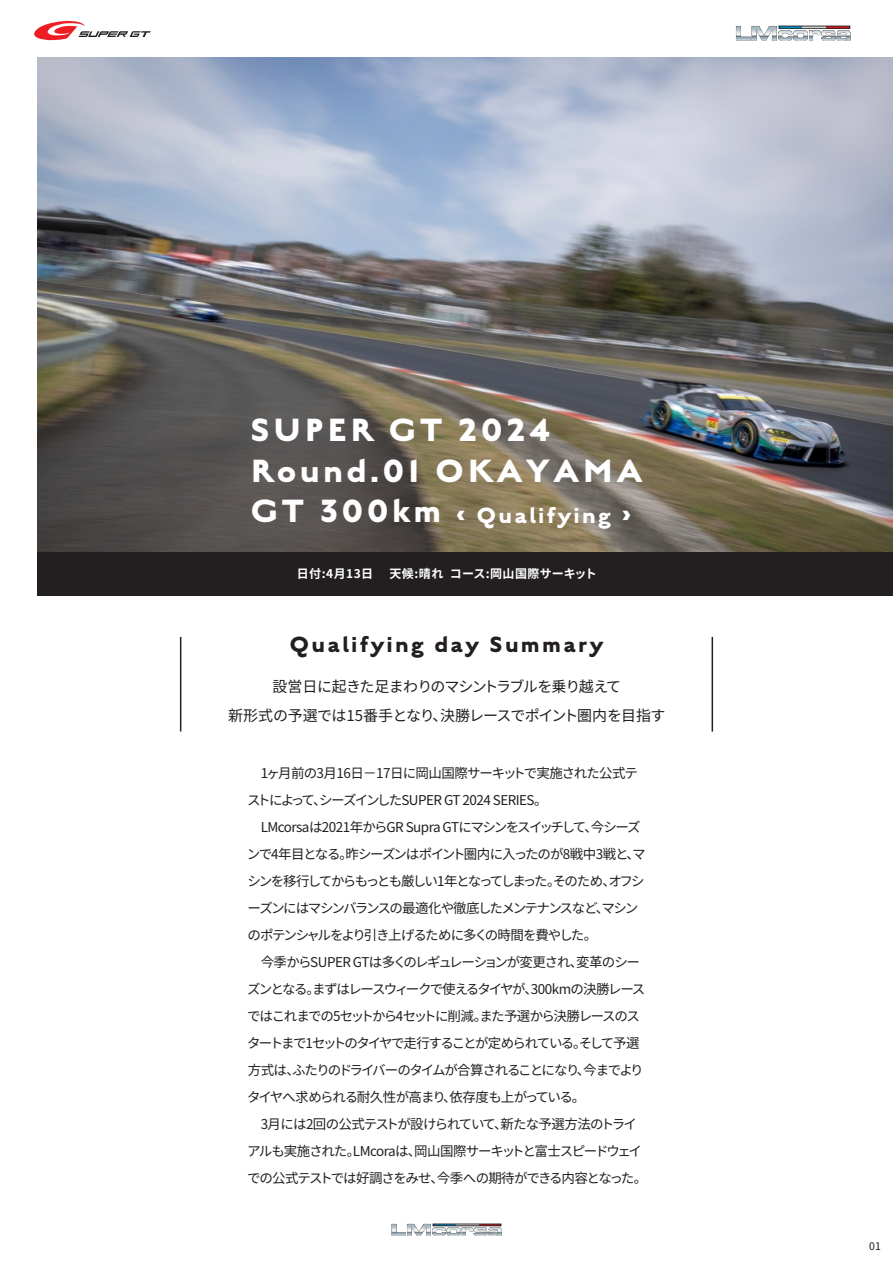
<style>
.page{position:relative;width:893px;height:1263px;background:#fff}
.page>*{position:absolute;margin:0;border:0;box-sizing:border-box;transform-origin:0 0}
.t1{font:700 36px/40.5px "English Grotesque";letter-spacing:.09em;color:#fff}
.t2{font:700 24.6px "English Grotesque";letter-spacing:.09em;color:#231f20}
.t3{font:700 24.6px "English Grotesque";letter-spacing:.09em;color:#fff}
.t4{font:15px/28.5px "Noto Sans JP";letter-spacing:-.045em;color:#231f20;text-align:center}
.t5{font:13.5px/27px "Noto Sans JP";letter-spacing:-.095em;color:#231f20}
.t6{font:700 12px "Noto Sans JP";letter-spacing:.04em;color:#fff}
.t7{font:10.5px "Noto Sans JP";color:#231f20}
</style>
<div class="page">
<div style="left:38px;top:552px;width:855px;height:43px;background:#231f20"></div>
<img style="left:38px;top:57px;width:855px;height:495px">
<svg style="left:34px;top:20px;width:117px;height:20px"></svg>
<svg style="left:736px;top:26px;width:114px;height:15px"></svg>
<svg style="left:392px;top:1224px;width:110px;height:12px"></svg>
<hr style="left:180px;top:637px;width:1px;height:94px;background:#231f20">
<hr style="left:712px;top:637px;width:1px;height:94px;background:#231f20">
<h1 class="t1" style="left:250px;top:409px;width:393px">SUPER GT 2024<br>Round.01 OKAYAMA<br>GT 300km</h1>
<h2 class="t3" style="left:456px;top:500px;width:176px">&lt; Qualifying &gt;</h2>
<p class="t6" style="left:297px;top:567px;width:301px">日付:4月13日 　天候:晴れ コース:岡山国際サーキット</p>
<h2 class="t2" style="left:289px;top:630px;width:315px">Qualifying day Summary</h2>
<p class="t4" style="left:228px;top:673px;width:439px">設営日に起きた足まわりのマシントラブルを乗り越えて<br>新形式の予選では15番手となり、決勝レースでポイント圏内を目指す</p>
<p class="t5" style="left:247px;top:760px;width:402px">　1ヶ月前の3月16日－17日に岡山国際サーキットで実施された公式テストによって、シーズインしたSUPER GT 2024 SERIES。<br>　LMcorsaは2021年からGR Supra GTにマシンをスイッチして、今シーズンで4年目となる。昨シーズンはポイント圏内に入ったのが8戦中3戦と、マシンを移行してからもっとも厳しい1年となってしまった。そのため、オフシーズンにはマシンバランスの最適化や徹底したメンテナンスなど、マシンのポテンシャルをより引き上げるために多くの時間を費やした。<br>　今季からSUPER GTは多くのレギュレーションが変更され、変革のシーズンとなる。まずはレースウィークで使えるタイヤが、300kmの決勝レースではこれまでの5セットから4セットに削減。また予選から決勝レースのスタートまで1セットのタイヤで走行することが定められている。そして予選方式は、ふたりのドライバーのタイムが合算されることになり、今までよりタイヤへ求められる耐久性が高まり、依存度も上がっている。<br>　3月には2回の公式テストが設けられていて、新たな予選方法のトライアルも実施された。LMcoraは、岡山国際サーキットと富士スピードウェイでの公式テストでは好調さをみせ、今季への期待ができる内容となった。</p>
<p class="t7" style="left:869px;top:1240px;width:13px">01</p>
</div>
